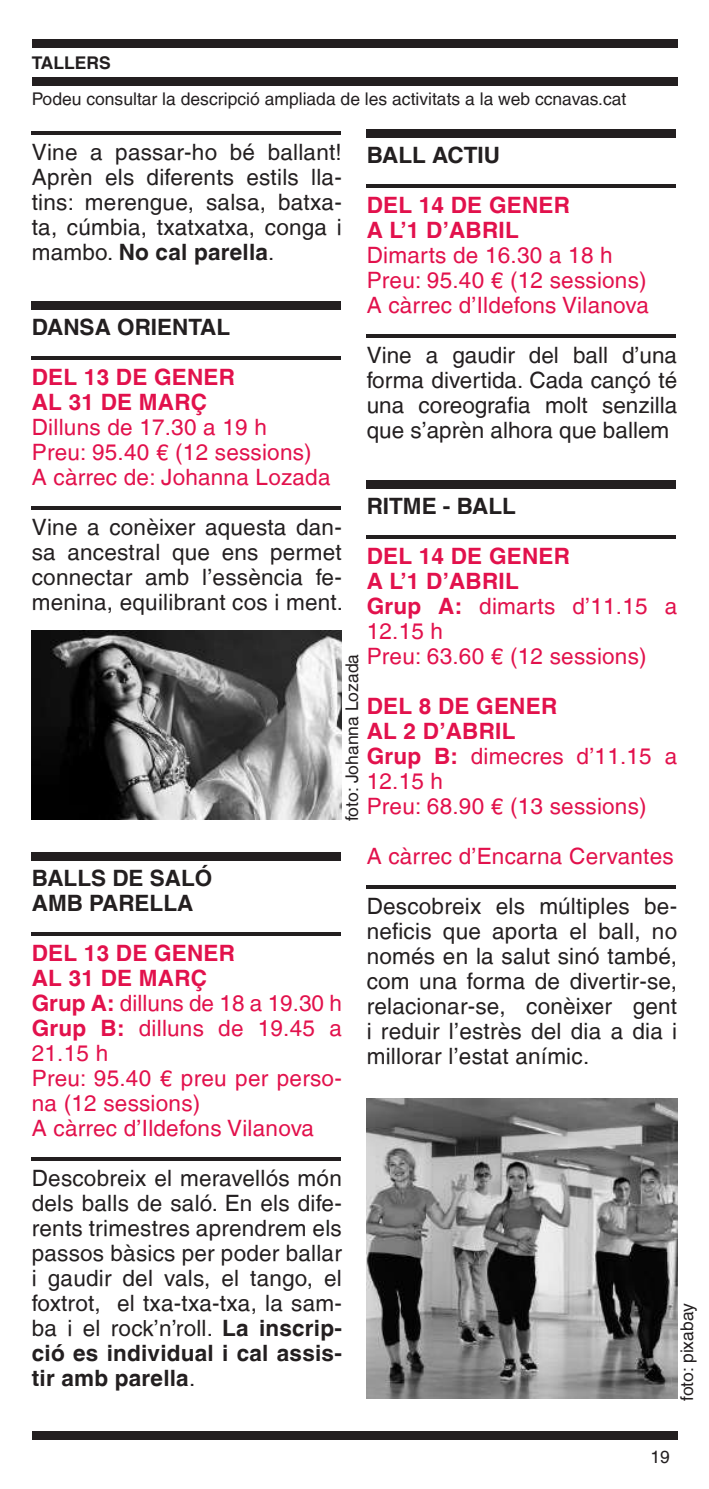
<style>
.page{position:relative;width:709px;height:1489px;background:#fff}
.page>*{position:absolute;margin:0;border:0;box-sizing:border-box;transform-origin:0 0}
.t1{font:22.5px/25px "Helvetica LT";letter-spacing:.01em;color:#231f20;text-align:justify}
.t2{font:22.5px/25px "Helvetica LT";letter-spacing:.01em;color:#e2114c}
.t3{font:700 22.5px/25px "Helvetica LT";color:#231f20}
.t4{font:700 22.5px/25px "Helvetica LT";letter-spacing:.01em;color:#e2114c}
.t5{font:17.5px "Helvetica LT";color:#231f20}
.t6{font:700 17.5px "Helvetica LT";color:#231f20}
.s1{font-weight:700}
</style>
<div class="page">
<div style="left:32px;top:1431px;width:645px;height:8px;background:#231f20"></div>
<div style="left:32px;top:39px;width:645px;height:8px;background:#231f20"></div>
<div style="left:32px;top:77px;width:645px;height:9px;background:#231f20"></div>
<hr style="left:32px;top:131px;width:309px;height:4px;background:#231f20">
<div style="left:32px;top:301px;width:309px;height:9px;background:#231f20"></div>
<hr style="left:32px;top:356px;width:309px;height:4px;background:#231f20">
<hr style="left:32px;top:506px;width:309px;height:4px;background:#231f20">
<div style="left:32px;top:851px;width:309px;height:9px;background:#231f20"></div>
<svg style="left:32px;top:932px;width:309px;height:3px"></svg>
<svg style="left:32px;top:1157px;width:309px;height:3px"></svg>
<div style="left:367px;top:129px;width:309px;height:9px;background:#231f20"></div>
<hr style="left:367px;top:184px;width:309px;height:4px;background:#231f20">
<hr style="left:367px;top:334px;width:309px;height:4px;background:#231f20">
<div style="left:367px;top:479px;width:309px;height:9px;background:#231f20"></div>
<svg style="left:367px;top:535px;width:309px;height:3px"></svg>
<svg style="left:367px;top:885px;width:309px;height:3px"></svg>
<img style="left:32px;top:631px;width:310px;height:188px">
<img style="left:367px;top:1098px;width:310px;height:300px">
<p class="t6" style="left:32px;top:52px;width:81px">TALLERS</p>
<p class="t5" style="left:32px;top:88px;width:596px">Podeu consultar la descripció ampliada de les activitats a la web ccnavas.cat</p>
<p class="t1" style="left:32px;top:140px;width:311px">Vine a passar-ho bé ballant!<br>Aprèn els diferents estils lla&shy;tins: merengue, salsa, batxa&shy;ta, cúmbia, txatxatxa, conga i mambo. <span class="s1">No cal parella</span>.</p>
<p class="t3" style="left:32px;top:314px;width:200px">DANSA ORIENTAL</p>
<p class="t4" style="left:32px;top:364px;width:205px">DEL 13 DE GENER<br>AL 31 DE MARÇ</p>
<p class="t2" style="left:32px;top:415px;width:300px">Dilluns de 17.30 a 19 h<br>Preu: 95.40 € (12 sessions)<br>A càrrec de: Johanna Lozada</p>
<p class="t1" style="left:32px;top:515px;width:313px">Vine a conèixer aquesta dan&shy;sa ancestral que ens permet connectar amb l’essència fe&shy;menina, equilibrant cos i ment.</p>
<p class="t5" style="left:342px;top:820px;width:168px;rotate:-90deg">foto: Johanna Lozada</p>
<p class="t3" style="left:32px;top:864px;width:182px">BALLS DE SALÓ<br>AMB PARELLA</p>
<p class="t2" style="left:32px;top:940px;width:311px"><span class="s1">DEL 13 DE GENER<br>AL 31 DE MARÇ<br>Grup A:</span> dilluns de 18 a 19.30 h<br><span class="s1">Grup B:</span> dilluns de 19.45 a<br>21.15 h<br>Preu: 95.40 € preu per perso&shy;na (12 sessions)<br>A càrrec d’Ildefons Vilanova</p>
<p class="t1" style="left:32px;top:1165px;width:311px">Descobreix el meravellós món dels balls de saló. En els dife&shy;rents trimestres aprendrem els passos bàsics per poder ballar i gaudir del vals, el tango, el foxtrot, el txa-txa-txa, la sam&shy;ba i el rock’n’roll. <span class="s1">La inscrip&shy;ció es individual i cal assis&shy;tir amb parella</span>.</p>
<p class="t3" style="left:367px;top:142px;width:135px">BALL ACTIU</p>
<p class="t4" style="left:367px;top:192px;width:205px">DEL 14 DE GENER<br>A L’1 D’ABRIL</p>
<p class="t2" style="left:367px;top:243px;width:284px">Dimarts de 16.30 a 18 h<br>Preu: 95.40 € (12 sessions)<br>A càrrec d’Ildefons Vilanova</p>
<p class="t1" style="left:367px;top:343px;width:312px">Vine a gaudir del ball d’una forma divertida. Cada cançó té una coreografia molt senzilla que s’aprèn alhora que ballem</p>
<p class="t3" style="left:367px;top:492px;width:151px">RITME - BALL</p>
<p class="t2" style="left:367px;top:543px;width:312px"><span class="s1">DEL 14 DE GENER<br>A L’1 D’ABRIL<br>Grup A:</span> dimarts d’11.15 a<br>12.15 h<br>Preu: 63.60 € (12 sessions)</p>
<p class="t2" style="left:367px;top:693px;width:312px"><span class="s1">DEL 8 DE GENER<br>AL 2 D’ABRIL<br>Grup B:</span> dimecres d’11.15 a<br>12.15 h<br>Preu: 68.90 € (13 sessions)</p>
<p class="t2" style="left:367px;top:843px;width:308px">A càrrec d’Encarna Cervantes</p>
<p class="t1" style="left:367px;top:893px;width:312px">Descobreix els múltiples be&shy;neficis que aporta el ball, no només en la salut sinó també, com una forma de divertir-se, relacionar-se, conèixer gent i reduir l’estrès del dia a dia i millorar l’estat anímic.</p>
<p class="t5" style="left:677px;top:1400px;width:99px;rotate:-90deg">foto: pixabay</p>
<p class="t5" style="left:650px;top:1445px;width:21px">19</p>
</div>
